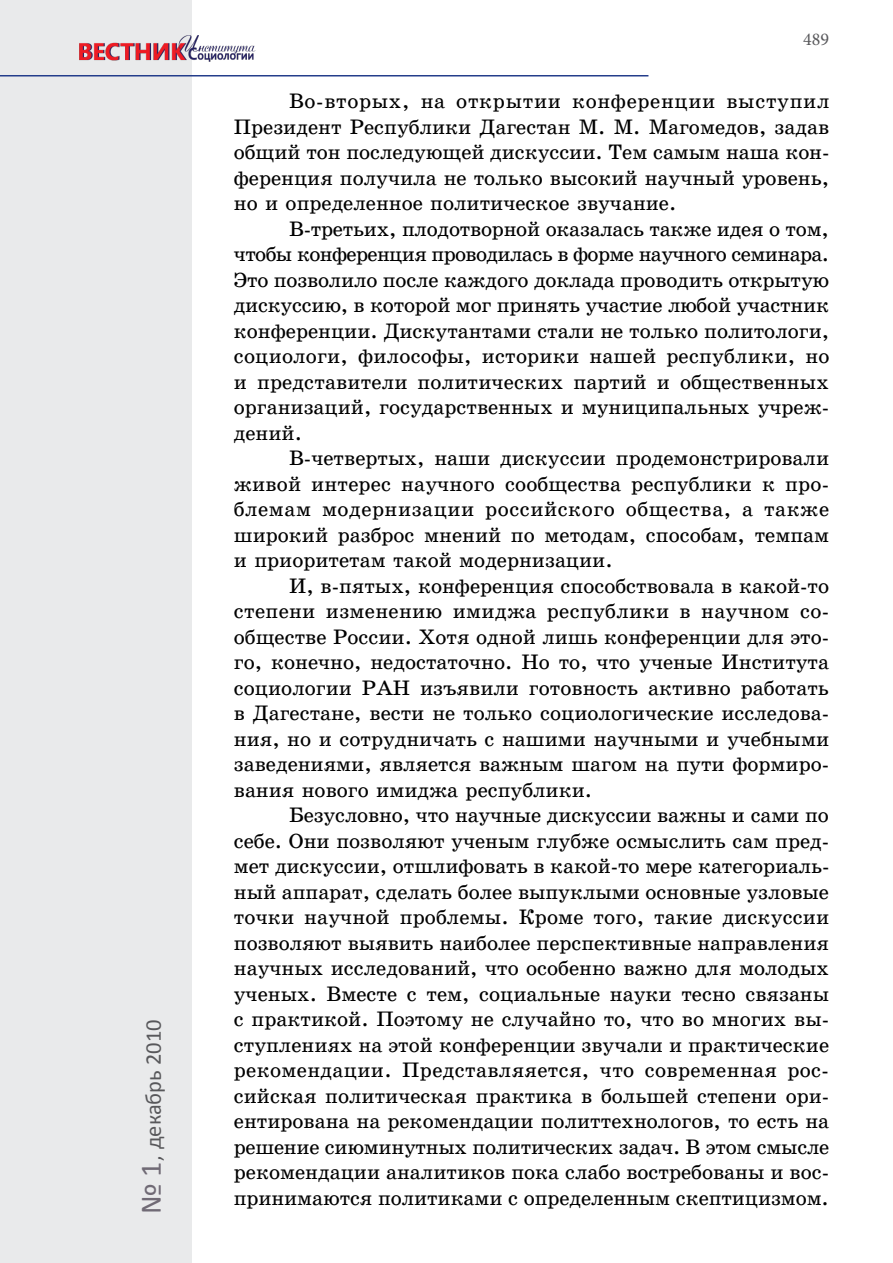
<style>
.page{position:relative;width:893px;height:1263px;background:#fff}
.page>*{position:absolute;margin:0;border:0;box-sizing:border-box;transform-origin:0 0}
.t1{font:22.5px "Calibri";color:#58585b}
.t2{font:21px/25.5px "School Book C";color:#000;text-align:justify}
.t3{font:18px "Minion Pro";color:#58585b}
.s1{font-size:30px;color:#706a75}
</style>
<div class="page">
<div style="left:0;top:0;width:191px;height:1263px;background:#e9eaeb"></div>
<hr style="left:0;top:75px;width:648px;height:1px;background:#243d8b">
<img style="left:79px;top:21px;width:177px;height:45px">
<p class="t1" style="left:139px;top:1214px;width:196px;rotate:-90deg"><span class="s1">№ 1</span>, декабрь 2010</p>
<p class="t3" style="left:803px;top:27px;width:27px">489</p>
<p class="t2" style="left:234px;top:89px;width:597px;text-indent:55px">Во-вторых, на открытии конференции выступил Президент Республики Дагестан М. М. Магомедов, задав общий тон последующей дискуссии. Тем самым наша кон&shy;ференция получила не только высокий научный уровень, но и определенное политическое звучание.</p>
<p class="t2" style="left:234px;top:216px;width:597px;text-indent:55px">В-третьих, плодотворной оказалась также идея о том, чтобы конференция проводилась в форме научного семинара.<br>Это позволило после каждого доклада проводить открытую дискуссию, в которой мог принять участие любой участник конференции. Дискутантами стали не только политологи, социологи, философы, историки нашей республики, но и представители политических партий и общественных организаций, государственных и муниципальных учреж&shy;дений.</p>
<p class="t2" style="left:234px;top:446px;width:597px;text-indent:55px">В-четвертых, наши дискуссии продемонстрировали живой интерес научного сообщества республики к про&shy;блемам модернизации российского общества, а также широкий разброс мнений по методам, способам, темпам и приоритетам такой модернизации.</p>
<p class="t2" style="left:234px;top:573px;width:597px;text-indent:55px">И, в-пятых, конференция способствовала в какой-то степени изменению имиджа республики в научном со&shy;обществе России. Хотя одной лишь конференции для это&shy;го, конечно, недостаточно. Но то, что ученые Института социологии РАН изъявили готовность активно работать в Дагестане, вести не только социологические исследова&shy;ния, но и сотрудничать с нашими научными и учебными заведениями, является важным шагом на пути формиро&shy;вания нового имиджа республики.</p>
<p class="t2" style="left:234px;top:803px;width:597px;text-indent:55px">Безусловно, что научные дискуссии важны и сами по себе. Они позволяют ученым глубже осмыслить сам пред&shy;мет дискуссии, отшлифовать в какой-то мере категориаль&shy;ный аппарат, сделать более выпуклыми основные узловые точки научной проблемы. Кроме того, такие дискуссии позволяют выявить наиболее перспективные направления научных исследований, что особенно важно для молодых ученых. Вместе с тем, социальные науки тесно связаны с практикой. Поэтому не случайно то, что во многих вы&shy;ступлениях на этой конференции звучали и практические рекомендации. Представляяется, что современная рос&shy;сийская политическая практика в большей степени ори&shy;ентирована на рекомендации политтехнологов, то есть на решение сиюминутных политических задач. В этом смысле рекомендации аналитиков пока слабо востребованы и вос&shy;принимаются политиками с определенным скептицизмом.</p>
</div>
